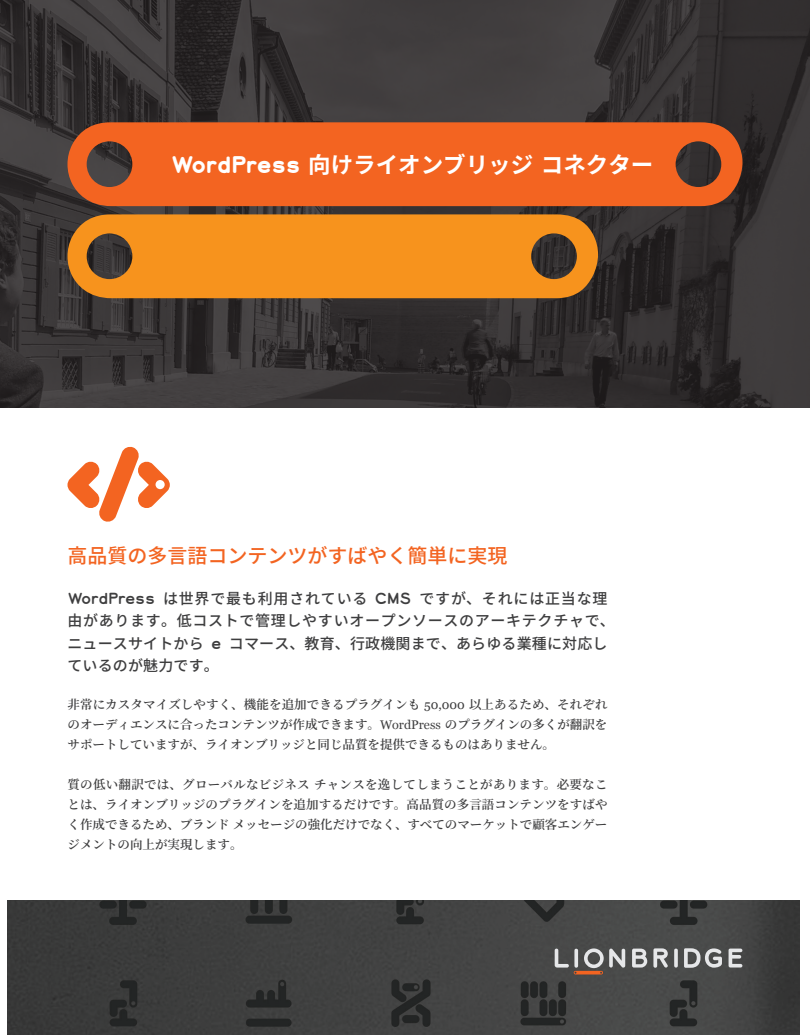
<style>
.page{position:relative;width:810px;height:1035px;background:#fff}
.page>*{position:absolute;margin:0;border:0;box-sizing:border-box;transform-origin:0 0}
.Lion_Main_Title{font:700 22.5px "Noto Sans CJ Kjp";color:#fff}
.Lion_Header{font:500 20px "Noto Sans CJ Kjp";color:#f36421}
.Lion_Header_Sub{font:500 15px/22.5px "Noto Sans CJ Kjp";letter-spacing:.045em;color:#3e3e3f}
.Lion_Intro{font:600 12.5px/20px "Noto Serif CJ Kjp";color:#3e3e3f;text-align:justify}
.s1{font-family:"Lionbridge Sans"}
.s2{font-family:"Lionbridge Sans";font-weight:400}
.s3{font-family:"Georgia";font-weight:400}
</style>
<div class="page">
<img style="left:0;top:0;width:810px;height:407px">
<img style="left:8px;top:900px;width:792px;height:135px">
<svg style="left:632px;top:949px;width:15px;height:19px"></svg>
<svg style="left:653px;top:948px;width:15px;height:20px"></svg>
<svg style="left:674px;top:949px;width:4px;height:19px"></svg>
<svg style="left:555px;top:948px;width:70px;height:27px;background:#7d7673"></svg>
<svg style="left:684px;top:948px;width:38px;height:20px"></svg>
<svg style="left:729px;top:949px;width:13px;height:19px"></svg>
<svg style="left:68px;top:122px;width:675px;height:84px;background:#e25f22"></svg>
<svg style="left:68px;top:214px;width:530px;height:84px;background:#e1881f"></svg>
<svg style="left:67px;top:446px;width:103px;height:76px"></svg>
<p class="Lion_Main_Title" style="left:171px;top:152px;width:484px"><span class="s1">WordPress</span> 向けライオンブリッジコネクター</p>
<p class="Lion_Header" style="left:68px;top:544px;width:441px">高品質の多言語コンテンツがすばやく簡単に実現</p>
<p class="Lion_Header_Sub" style="left:68px;top:587px;width:549px"><span class="s2">WordPress</span> は世界で最も利用されている <span class="s2">CMS</span> ですが、それには正当な理由があります。低コストで管理しやすいオープンソースのアーキテクチャで、ニュースサイトから <span class="s2">e</span> コマース、教育、行政機関まで、あらゆる業種に対応しているのが魅力です。</p>
<p class="Lion_Intro" style="left:68px;top:695px;width:542px">非常にカスタマイズしやすく、機能を追加できるプラグインも <span class="s3">50,000</span> 以上あるため、それぞれのオーディエンスに合ったコンテンツが作成できます。<span class="s3">WordPress</span> のプラグインの多くが翻訳をサポートしていますが、ライオンブリッジと同じ品質を提供できるものはありません。</p>
<p class="Lion_Intro" style="left:68px;top:775px;width:542px">質の低い翻訳では、グローバルなビジネスチャンスを逸してしまうことがあります。必要なことは、ライオンブリッジのプラグインを追加するだけです。高品質の多言語コンテンツをすばやく作成できるため、ブランドメッセージの強化だけでなく、すべてのマーケットで顧客エンゲージメントの向上が実現します。</p>
</div>
